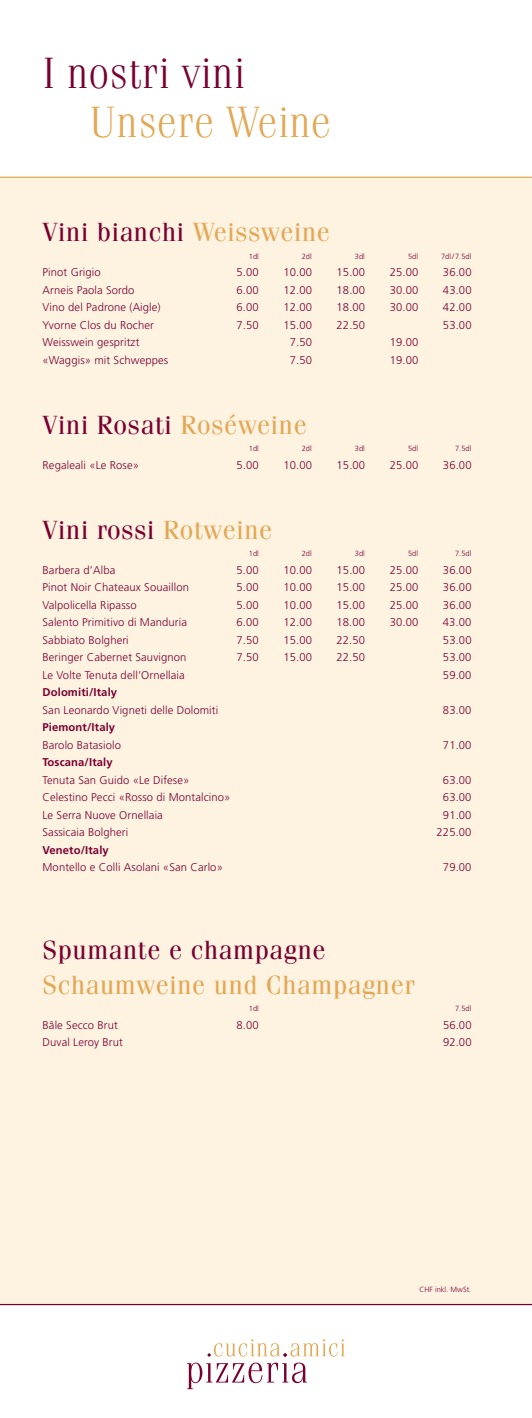
<style>
.page{position:relative;width:532px;height:1418px;background:#fff}
.page>*{position:absolute;margin:0;border:0;box-sizing:border-box;transform-origin:0 0}
.t1{font:300 43.75px "Fenice Std";color:#780031}
.t2{font:300 43.75px "Fenice Std";color:#e2a855}
.t3{font:26.25px "Fenice Std";letter-spacing:.025em;color:#780031}
.t4{font:26.25px "Fenice Std";letter-spacing:.025em;color:#e2a855}
.t5{font:300 11.25px "Frutiger LT Std";letter-spacing:.01em;color:#780031}
.t6{font:700 11.25px "Frutiger LT Std";letter-spacing:.01em;color:#780031}
.t7{font:300 7.5px "Frutiger LT Std";color:#780031}
.s1{color:#e2a855}
</style>
<div class="page">
<div style="left:0;top:177px;width:531px;height:1127px;background:#fef2e1"></div>
<hr style="left:0;top:177px;width:531px;height:1px;background:#e2a855">
<hr style="left:0;top:1303px;width:531px;height:2px;background:#780031">
<svg style="left:187px;top:1362px;width:120px;height:27px"></svg>
<svg style="left:207px;top:1339px;width:137px;height:17px"></svg>
<h1 class="t1" style="left:43px;top:48px;width:204px">I nostri vini</h1>
<h1 class="t2" style="left:89px;top:96px;width:243px">Unsere Weine</h1>
<h2 class="t3" style="left:43px;top:216px;width:289px">Vini bianchi <span class="s1">Weissweine</span></h2>
<p class="t7" style="left:249px;top:252px;width:12px">1dl</p>
<p class="t7" style="left:301px;top:252px;width:12px">2dl</p>
<p class="t7" style="left:355px;top:252px;width:12px">3dl</p>
<p class="t7" style="left:408px;top:252px;width:12px">5dl</p>
<p class="t7" style="left:441px;top:252px;width:32px">7dl/7.5dl</p>
<p class="t5" style="left:43px;top:266px;width:60px">Pinot Grigio</p>
<p class="t5" style="left:236px;top:266px;width:24px">5.00</p>
<p class="t5" style="left:283px;top:266px;width:30px">10.00</p>
<p class="t5" style="left:336px;top:266px;width:30px">15.00</p>
<p class="t5" style="left:389px;top:266px;width:30px">25.00</p>
<p class="t5" style="left:443px;top:266px;width:30px">36.00</p>
<p class="t5" style="left:43px;top:283px;width:93px">Arneis Paola Sordo</p>
<p class="t5" style="left:236px;top:283px;width:24px">6.00</p>
<p class="t5" style="left:283px;top:283px;width:30px">12.00</p>
<p class="t5" style="left:336px;top:283px;width:30px">18.00</p>
<p class="t5" style="left:389px;top:283px;width:30px">30.00</p>
<p class="t5" style="left:443px;top:283px;width:30px">43.00</p>
<p class="t5" style="left:43px;top:301px;width:120px">Vino del Padrone (Aigle)</p>
<p class="t5" style="left:236px;top:301px;width:24px">6.00</p>
<p class="t5" style="left:283px;top:301px;width:30px">12.00</p>
<p class="t5" style="left:336px;top:301px;width:30px">18.00</p>
<p class="t5" style="left:389px;top:301px;width:30px">30.00</p>
<p class="t5" style="left:443px;top:301px;width:30px">42.00</p>
<p class="t5" style="left:43px;top:318px;width:113px">Yvorne Clos du Rocher</p>
<p class="t5" style="left:236px;top:318px;width:24px">7.50</p>
<p class="t5" style="left:283px;top:318px;width:30px">15.00</p>
<p class="t5" style="left:336px;top:318px;width:30px">22.50</p>
<p class="t5" style="left:443px;top:318px;width:30px">53.00</p>
<p class="t5" style="left:43px;top:336px;width:98px">Weisswein gespritzt</p>
<p class="t5" style="left:289px;top:336px;width:24px">7.50</p>
<p class="t5" style="left:389px;top:336px;width:30px">19.00</p>
<p class="t5" style="left:42px;top:353px;width:127px">«Waggis» mit Schweppes</p>
<p class="t5" style="left:289px;top:353px;width:24px">7.50</p>
<p class="t5" style="left:389px;top:353px;width:30px">19.00</p>
<h2 class="t3" style="left:43px;top:409px;width:266px">Vini Rosati <span class="s1">Roséweine</span></h2>
<p class="t7" style="left:249px;top:444px;width:12px">1dl</p>
<p class="t7" style="left:301px;top:444px;width:12px">2dl</p>
<p class="t7" style="left:355px;top:444px;width:12px">3dl</p>
<p class="t7" style="left:408px;top:444px;width:12px">5dl</p>
<p class="t7" style="left:455px;top:444px;width:18px">7.5dl</p>
<p class="t5" style="left:43px;top:458px;width:98px">Regaleali «Le Rose»</p>
<p class="t5" style="left:236px;top:458px;width:24px">5.00</p>
<p class="t5" style="left:283px;top:458px;width:30px">10.00</p>
<p class="t5" style="left:336px;top:458px;width:30px">15.00</p>
<p class="t5" style="left:389px;top:458px;width:30px">25.00</p>
<p class="t5" style="left:443px;top:458px;width:30px">36.00</p>
<h2 class="t3" style="left:43px;top:514px;width:231px">Vini rossi <span class="s1">Rotweine</span></h2>
<p class="t7" style="left:249px;top:549px;width:12px">1dl</p>
<p class="t7" style="left:301px;top:549px;width:12px">2dl</p>
<p class="t7" style="left:355px;top:549px;width:12px">3dl</p>
<p class="t7" style="left:408px;top:549px;width:12px">5dl</p>
<p class="t7" style="left:455px;top:549px;width:18px">7.5dl</p>
<p class="t5" style="left:43px;top:563px;width:74px">Barbera d’Alba</p>
<p class="t5" style="left:236px;top:563px;width:24px">5.00</p>
<p class="t5" style="left:283px;top:563px;width:30px">10.00</p>
<p class="t5" style="left:336px;top:563px;width:30px">15.00</p>
<p class="t5" style="left:389px;top:563px;width:30px">25.00</p>
<p class="t5" style="left:443px;top:563px;width:30px">36.00</p>
<p class="t5" style="left:43px;top:581px;width:148px">Pinot Noir Chateaux Souaillon</p>
<p class="t5" style="left:236px;top:581px;width:24px">5.00</p>
<p class="t5" style="left:283px;top:581px;width:30px">10.00</p>
<p class="t5" style="left:336px;top:581px;width:30px">15.00</p>
<p class="t5" style="left:389px;top:581px;width:30px">25.00</p>
<p class="t5" style="left:443px;top:581px;width:30px">36.00</p>
<p class="t5" style="left:42px;top:598px;width:96px">Valpolicella Ripasso</p>
<p class="t5" style="left:236px;top:598px;width:24px">5.00</p>
<p class="t5" style="left:283px;top:598px;width:30px">10.00</p>
<p class="t5" style="left:336px;top:598px;width:30px">15.00</p>
<p class="t5" style="left:389px;top:598px;width:30px">25.00</p>
<p class="t5" style="left:443px;top:598px;width:30px">36.00</p>
<p class="t5" style="left:42px;top:616px;width:146px">Salento Primitivo di Manduria</p>
<p class="t5" style="left:236px;top:616px;width:24px">6.00</p>
<p class="t5" style="left:283px;top:616px;width:30px">12.00</p>
<p class="t5" style="left:336px;top:616px;width:30px">18.00</p>
<p class="t5" style="left:389px;top:616px;width:30px">30.00</p>
<p class="t5" style="left:443px;top:616px;width:30px">43.00</p>
<p class="t5" style="left:42px;top:633px;width:88px">Sabbiato Bolgheri</p>
<p class="t5" style="left:236px;top:633px;width:24px">7.50</p>
<p class="t5" style="left:283px;top:633px;width:30px">15.00</p>
<p class="t5" style="left:336px;top:633px;width:30px">22.50</p>
<p class="t5" style="left:443px;top:633px;width:30px">53.00</p>
<p class="t5" style="left:42px;top:651px;width:145px">Beringer Cabernet Sauvignon</p>
<p class="t5" style="left:236px;top:651px;width:24px">7.50</p>
<p class="t5" style="left:283px;top:651px;width:30px">15.00</p>
<p class="t5" style="left:336px;top:651px;width:30px">22.50</p>
<p class="t5" style="left:443px;top:651px;width:30px">53.00</p>
<p class="t5" style="left:42px;top:668px;width:144px">Le Volte Tenuta dell’Ornellaia</p>
<p class="t5" style="left:443px;top:668px;width:30px">59.00</p>
<p class="t6" style="left:42px;top:685px;width:76px">Dolomiti/Italy</p>
<p class="t5" style="left:42px;top:703px;width:177px">San Leonardo Vigneti delle Dolomiti</p>
<p class="t5" style="left:443px;top:703px;width:30px">83.00</p>
<p class="t6" style="left:42px;top:720px;width:74px">Piemont/Italy</p>
<p class="t5" style="left:42px;top:738px;width:80px">Barolo Batasiolo</p>
<p class="t5" style="left:443px;top:738px;width:30px">71.00</p>
<p class="t6" style="left:42px;top:755px;width:72px">Toscana/Italy</p>
<p class="t5" style="left:42px;top:773px;width:148px">Tenuta San Guido «Le Difese»</p>
<p class="t5" style="left:443px;top:773px;width:30px">63.00</p>
<p class="t5" style="left:42px;top:791px;width:189px">Celestino Pecci «Rosso di Montalcino»</p>
<p class="t5" style="left:443px;top:791px;width:30px">63.00</p>
<p class="t5" style="left:42px;top:808px;width:122px">Le Serra Nuove Ornellaia</p>
<p class="t5" style="left:443px;top:808px;width:30px">91.00</p>
<p class="t5" style="left:42px;top:826px;width:87px">Sassicaia Bolgheri</p>
<p class="t5" style="left:436px;top:826px;width:36px">225.00</p>
<p class="t6" style="left:42px;top:843px;width:68px">Veneto/Italy</p>
<p class="t5" style="left:42px;top:861px;width:182px">Montello e Colli Asolani «San Carlo»</p>
<p class="t5" style="left:443px;top:861px;width:30px">79.00</p>
<h2 class="t3" style="left:43px;top:934px;width:284px">Spumante e champagne</h2>
<h2 class="t4" style="left:43px;top:969px;width:374px">Schaumweine und Champagner</h2>
<p class="t7" style="left:249px;top:1004px;width:12px">1dl</p>
<p class="t7" style="left:455px;top:1004px;width:18px">7.5dl</p>
<p class="t5" style="left:43px;top:1018px;width:77px">Bâle Secco Brut</p>
<p class="t5" style="left:236px;top:1018px;width:24px">8.00</p>
<p class="t5" style="left:443px;top:1018px;width:30px">56.00</p>
<p class="t5" style="left:43px;top:1036px;width:82px">Duval Leroy Brut</p>
<p class="t5" style="left:443px;top:1036px;width:30px">92.00</p>
<p class="t7" style="left:419px;top:1284px;width:53px">CHF inkl. MwSt.</p>
</div>
